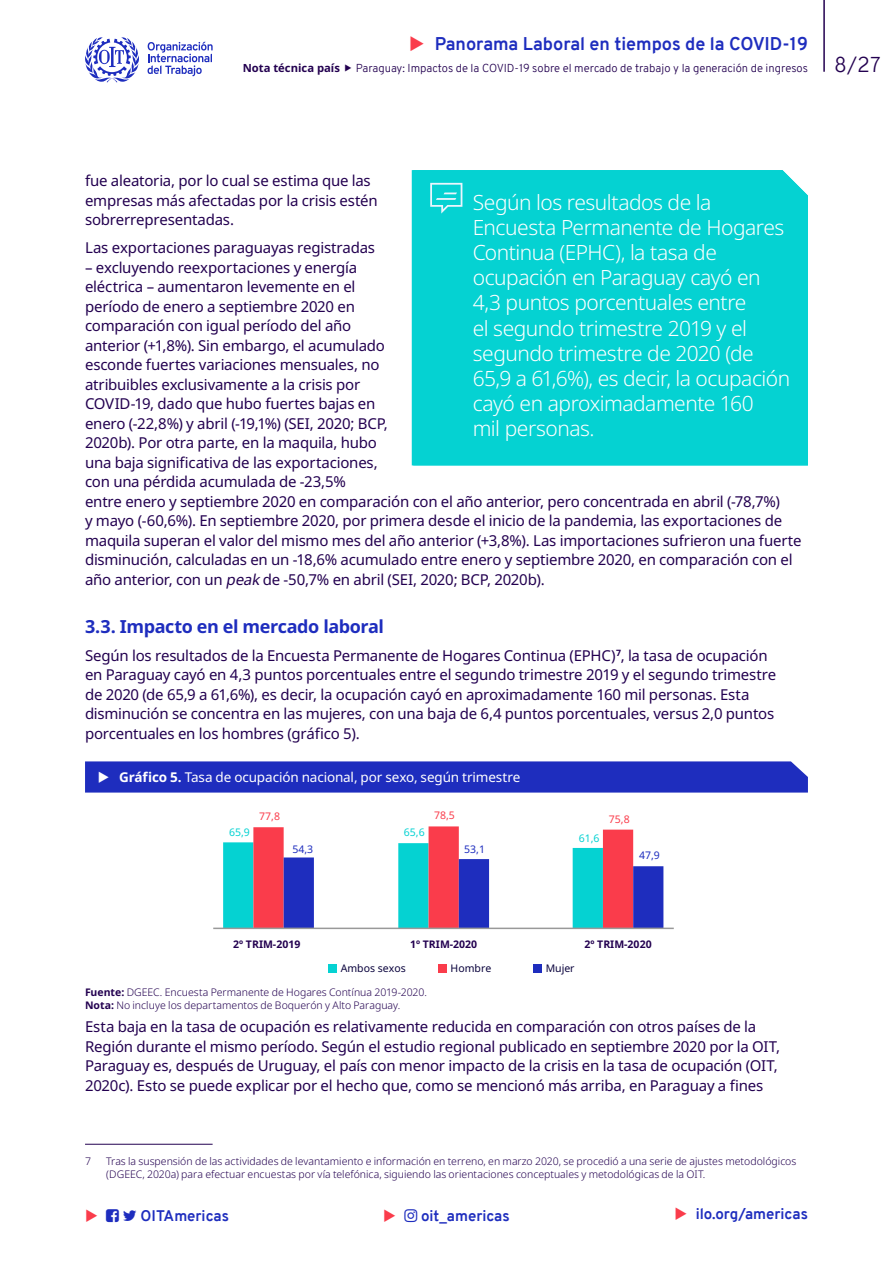
<style>
.page{position:relative;width:893px;height:1263px;background:#fff}
.page>*{position:absolute;margin:0;border:0;box-sizing:border-box;transform-origin:0 0}
.t1{font:300 21px/25.2px "Noto Sans";letter-spacing:-.025em;color:#fff}
.t2{font:300 21px "Overpass";color:#230050}
.t3{font:700 18px "Overpass";color:#1e2dbe}
.t4{font:700 18px "Noto Sans";letter-spacing:-.025em;color:#1e2dbe}
.t5{font:15px/19.5px "Noto Sans";letter-spacing:-.015em;color:#230050}
.t6{font:700 15px "Overpass";color:#1e2dbe}
.t7{font:13.5px "Noto Sans";letter-spacing:-.01em;color:#fff}
.t8{font:300 11.25px "Overpass";color:#230050}
.t9{font:700 11.25px "Noto Sans";color:#230050}
.t10{font:300 10.5px/12.6px "Noto Sans";color:#230050}
.t11{font:700 10.5px "Noto Sans";color:#230050}
.t12{font:10.5px "Noto Sans";color:#09023c}
.t13{font:10.5px "Noto Sans";color:#05d2d2}
.t14{font:10.5px "Noto Sans";color:#fa3c4b}
.t15{font:10.5px "Noto Sans";color:#1e2dbe}
.s1{font-style:italic}
.s2{font-weight:700}
</style>
<div class="page">
<svg style="left:223px;top:826px;width:440px;height:101px"></svg>
<div style="left:328px;top:964px;width:9px;height:8px;background:#05d2d2"></div>
<div style="left:438px;top:964px;width:9px;height:8px;background:#fa3c4b"></div>
<div style="left:533px;top:964px;width:9px;height:8px;background:#1e2dbe"></div>
<hr style="left:213px;top:927px;width:461px;height:2px;background:#999">
<hr style="left:85px;top:1144px;width:128px;height:1px;background:#230050">
<div style="left:413px;top:170px;width:395px;height:295px;background:#05d2d2"></div>
<svg style="left:430px;top:183px;width:32px;height:31px"></svg>
<svg style="left:148px;top:42px;width:65px;height:34px"></svg>
<svg style="left:85px;top:37px;width:54px;height:45px"></svg>
<hr style="left:823px;top:0;width:2px;height:72px;background:#230050">
<div style="left:85px;top:761px;width:723px;height:31px;background:#1e2dbe"></div>
<p class="t3" style="left:435px;top:31px;width:375px">Panorama Laboral en tiempos de la COVID-19</p>
<p class="t9" style="left:243px;top:60px;width:99px">Nota técnica país</p>
<p class="t8" style="left:356px;top:60px;width:454px">Paraguay: Impactos de la COVID-19 sobre el mercado de trabajo y la generación de ingresos</p>
<h1 class="t2" style="left:834px;top:49px;width:48px">8/27</h1>
<p class="t5" style="left:85px;top:171px;width:294px">fue aleatoria, por lo cual se estima que las empresas más afectadas por la crisis estén sobrerrepresentadas.</p>
<p class="t5" style="left:85px;top:238px;width:292px">Las exportaciones paraguayas registradas</p>
<p class="t5" style="left:85px;top:258px;width:718px">– excluyendo reexportaciones y energía<br>eléctrica – aumentaron levemente en el<br>período de enero a septiembre 2020 en<br>comparación con igual período del año<br>anterior (+1,8%). Sin embargo, el acumulado<br>esconde fuertes variaciones mensuales, no<br>atribuibles exclusivamente a la crisis por<br>COVID-19, dado que hubo fuertes bajas en<br>enero (-22,8%) y abril (-19,1%) (SEI, 2020; BCP,<br>2020b). Por otra parte, en la maquila, hubo<br>una baja significativa de las exportaciones,<br>con una pérdida acumulada de -23,5%<br>entre enero y septiembre 2020 en comparación con el año anterior, pero concentrada en abril (-78,7%)<br>y mayo (-60,6%). En septiembre 2020, por primera desde el inicio de la pandemia, las exportaciones de maquila superan el valor del mismo mes del año anterior (+3,8%). Las importaciones sufrieron una fuerte disminución, calculadas en un -18,6% acumulado entre enero y septiembre 2020, en comparación con el año anterior, con un <span class="s1">peak</span> de -50,7% en abril (SEI, 2020; BCP, 2020b).</p>
<p class="t4" style="left:85px;top:613px;width:300px">3.3. Impacto en el mercado laboral</p>
<p class="t5" style="left:85px;top:646px;width:693px">Según los resultados de la Encuesta Permanente de Hogares Continua (EPHC)<sup>7</sup>, la tasa de ocupación en Paraguay cayó en 4,3 puntos porcentuales entre el segundo trimestre 2019 y el segundo trimestre de 2020 (de 65,9 a 61,6%), es decir, la ocupación cayó en aproximadamente 160 mil personas. Esta disminución se concentra en las mujeres, con una baja de 6,4 puntos porcentuales, versus 2,0 puntos porcentuales en los hombres (gráfico 5).</p>
<p class="t7" style="left:119px;top:768px;width:403px"><span class="s2">Gráfico 5.</span> Tasa de ocupación nacional, por sexo, según trimestre</p>
<p class="t1" style="left:473px;top:190px;width:319px">Según los resultados de la<br>Encuesta Permanente de Hogares<br>Continua (EPHC), la tasa de ocupación en Paraguay cayó en<br>4,3 puntos porcentuales entre<br>el segundo trimestre 2019 y el segundo trimestre de 2020 (de<br>65,9 a 61,6%), es decir, la ocupación cayó en aproximadamente 160<br>mil personas.</p>
<p class="t14" style="left:259px;top:809px;width:22px">77,8</p>
<p class="t14" style="left:434px;top:808px;width:22px">78,5</p>
<p class="t14" style="left:609px;top:812px;width:22px">75,8</p>
<p class="t15" style="left:292px;top:841px;width:22px">54,3</p>
<p class="t15" style="left:464px;top:842px;width:22px">53,1</p>
<p class="t13" style="left:229px;top:825px;width:22px">65,9</p>
<p class="t13" style="left:404px;top:825px;width:22px">65,6</p>
<p class="t13" style="left:579px;top:830px;width:22px">61,6</p>
<p class="t15" style="left:639px;top:848px;width:22px">47,9</p>
<p class="t11" style="left:233px;top:936px;width:69px">2º TRIM-2019</p>
<p class="t11" style="left:410px;top:936px;width:69px">1º TRIM-2020</p>
<p class="t11" style="left:584px;top:936px;width:69px">2º TRIM-2020</p>
<p class="t12" style="left:341px;top:961px;width:66px">Ambos sexos</p>
<p class="t12" style="left:451px;top:961px;width:42px">Hombre</p>
<p class="t12" style="left:546px;top:961px;width:30px">Mujer</p>
<p class="t10" style="left:85px;top:986px;width:343px"><span class="s2">Fuente:</span> DGEEC. Encuesta Permanente de Hogares Contínua 2019-2020.<br><span class="s2">Nota:</span> No incluye los departamentos de Boquerón y Alto Paraguay.</p>
<p class="t5" style="left:85px;top:1017px;width:697px">Esta baja en la tasa de ocupación es relativamente reducida en comparación con otros países de la Región durante el mismo período. Según el estudio regional publicado en septiembre 2020 por la OIT, Paraguay es, después de Uruguay, el país con menor impacto de la crisis en la tasa de ocupación (OIT, 2020c). Esto se puede explicar por el hecho que, como se mencionó más arriba, en Paraguay a fines</p>
<p class="t10" style="left:85px;top:1155px;width:7px">7</p>
<p class="t10" style="left:106px;top:1155px;width:691px">Tras la suspensión de las actividades de levantamiento e información en terreno, en marzo 2020, se procedió a una serie de ajustes metodológicos (DGEEC, 2020a) para efectuar encuestas por vía telefónica, siguiendo las orientaciones conceptuales y metodológicas de la OIT.</p>
<p class="t6" style="left:141px;top:1204px;width:90px">OITAmericas</p>
<p class="t6" style="left:696px;top:1203px;width:114px">ilo.org/americas</p>
<p class="t6" style="left:421px;top:1204px;width:90px">oit_americas</p>
</div>
